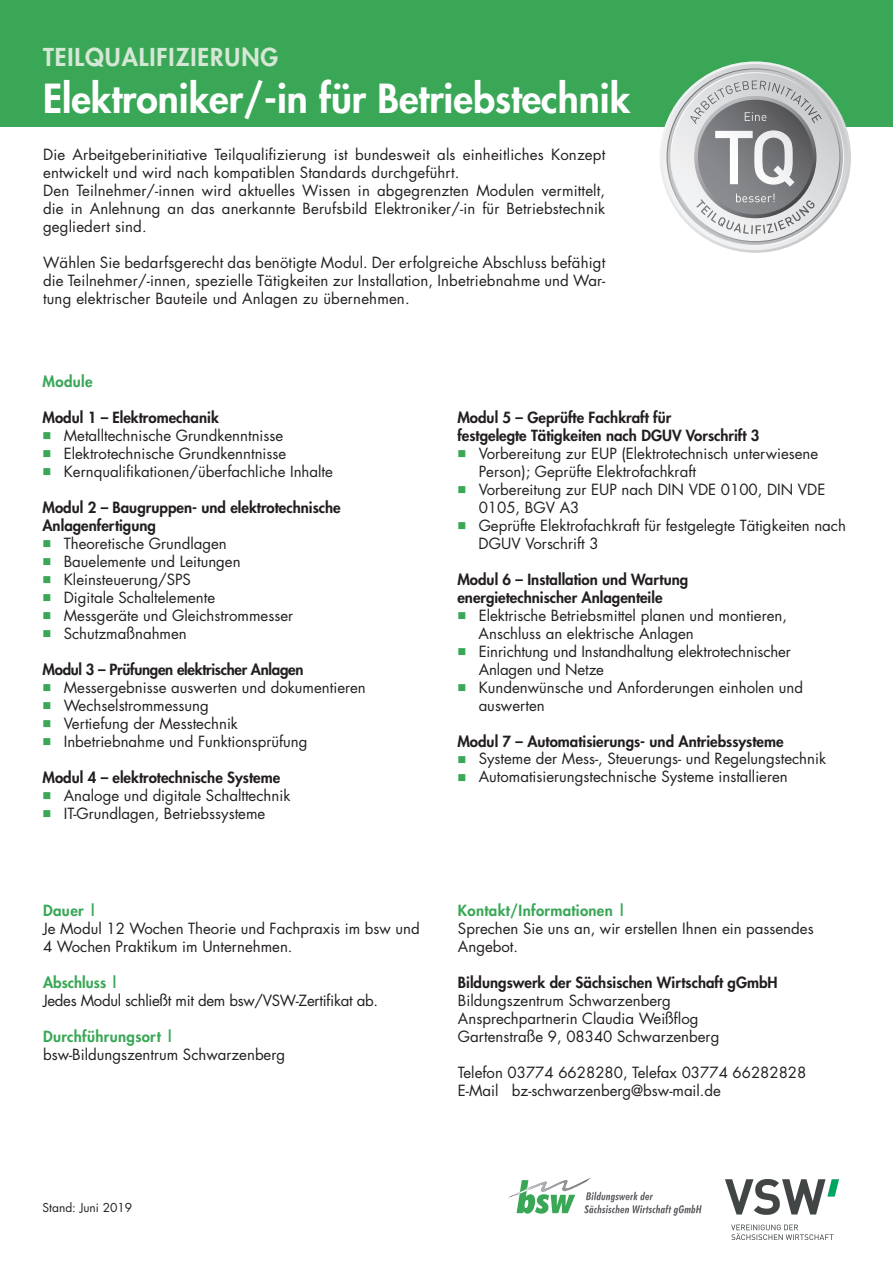
<style>
.page{position:relative;width:893px;height:1263px;background:#fff}
.page>*{position:absolute;margin:0;border:0;box-sizing:border-box;transform-origin:0 0}
.t1{font:800 39px "Futura LT";color:#fff}
.t2{font:800 24px "Futura LT";letter-spacing:.04em;color:#d5e7d5}
.t3{font:15px/18px "Futura LT";color:#231f20}
.t4{font:800 15px/18px "Futura LT";color:#231f20}
.t5{font:800 15px "Futura LT";letter-spacing:.02em;color:#3aa757}
.t6{font:15px "Futura LT";letter-spacing:-.02em;color:#231f20}
.t7{font:800 15px "Futura LT";letter-spacing:-.02em;color:#231f20}
.t8{font:800 15px "Futura LT";color:#3aa757}
.t9{font:12px "Futura LT";color:#231f20}
.s1{color:#3aa757}
</style>
<div class="page">
<div style="left:0;top:0;width:893px;height:126px;background:#3aa757"></div>
<svg style="left:660px;top:61px;width:191px;height:192px"></svg>
<svg style="left:662px;top:64px;width:186px;height:186px"></svg>
<svg style="left:668px;top:69px;width:175px;height:176px;background:#bcbdc0"></svg>
<svg style="left:671px;top:73px;width:168px;height:168px"></svg>
<svg style="left:690px;top:80px;width:132px;height:154px;background:#a9abac"></svg>
<svg style="left:508px;top:1177px;width:194px;height:39px"></svg>
<img style="left:726px;top:1180px;width:112px;height:60px">
<p class="t2" style="left:43px;top:41px;width:237px">TEILQUALIFIZIERUNG</p>
<p class="t1" style="left:43px;top:72px;width:589px">Elektroniker/-in für Betriebstechnik</p>
<p class="t3" style="left:43px;top:146px;width:564px">Die Arbeitgeberinitiative Teilqualifizierung ist bundesweit als einheitliches Konzept entwickelt und wird nach kompatiblen Standards durchgeführt.</p>
<p class="t3" style="left:43px;top:182px;width:564px;text-align:justify">Den Teilnehmer/-innen wird aktuelles Wissen in abgegrenzten Modulen vermittelt, die in Anlehnung an das anerkannte Berufsbild Elektroniker/-in für Betriebstechnik gegliedert sind.</p>
<p class="t3" style="left:43px;top:254px;width:564px;text-align:justify">Wählen Sie bedarfsgerecht das benötigte Modul. Der erfolgreiche Abschluss befähigt die Teilnehmer/-innen, spezielle Tätigkeiten zur Installation, Inbetriebnahme und War&shy;tung elektrischer Bauteile und Anlagen zu übernehmen.</p>
<p class="t5" style="left:43px;top:372px;width:52px">Module</p>
<p class="t4" style="left:43px;top:408px;width:178px">Modul 1 – Elektromechanik</p>
<p class="t3" style="left:43px;top:427px;width:242px"><span class="s1">■</span> Metalltechnische Grundkenntnisse</p>
<p class="t3" style="left:43px;top:445px;width:245px"><span class="s1">■</span> Elektrotechnische Grundkenntnisse</p>
<p class="t3" style="left:43px;top:463px;width:292px"><span class="s1">■</span> Kernqualifikationen/überfachliche Inhalte</p>
<p class="t4" style="left:43px;top:498px;width:300px">Modul 2 – Baugruppen- und elektrotechnische</p>
<p class="t4" style="left:43px;top:516px;width:115px">Anlagenfertigung</p>
<p class="t3" style="left:43px;top:535px;width:186px"><span class="s1">■</span> Theoretische Grundlagen</p>
<p class="t3" style="left:43px;top:553px;width:200px"><span class="s1">■</span> Bauelemente und Leitungen</p>
<p class="t3" style="left:43px;top:571px;width:150px"><span class="s1">■</span> Kleinsteuerung/SPS</p>
<p class="t3" style="left:43px;top:589px;width:174px"><span class="s1">■</span> Digitale Schaltelemente</p>
<p class="t3" style="left:43px;top:607px;width:252px"><span class="s1">■</span> Messgeräte und Gleichstrommesser</p>
<p class="t3" style="left:43px;top:625px;width:146px"><span class="s1">■</span> Schutzmaßnahmen</p>
<p class="t7" style="left:43px;top:660px;width:262px">Modul 3 – Prüfungen elektrischer Anlagen</p>
<p class="t3" style="left:43px;top:679px;width:325px"><span class="s1">■</span> Messergebnisse auswerten und dokumentieren</p>
<p class="t3" style="left:43px;top:697px;width:168px"><span class="s1">■</span> Wechselstrommessung</p>
<p class="t3" style="left:43px;top:715px;width:197px"><span class="s1">■</span> Vertiefung der Messtechnik</p>
<p class="t3" style="left:43px;top:733px;width:266px"><span class="s1">■</span> Inbetriebnahme und Funktionsprüfung</p>
<p class="t4" style="left:43px;top:768px;width:239px">Modul 4 – elektrotechnische Systeme</p>
<p class="t3" style="left:43px;top:787px;width:249px"><span class="s1">■</span> Analoge und digitale Schalttechnik</p>
<p class="t3" style="left:43px;top:805px;width:224px"><span class="s1">■</span> IT-Grundlagen, Betriebssysteme</p>
<p class="t5" style="left:43px;top:900px;width:55px">Dauer |</p>
<p class="t3" style="left:43px;top:919px;width:378px">Je Modul 12 Wochen Theorie und Fachpraxis im bsw und</p>
<p class="t3" style="left:43px;top:937px;width:251px">4 Wochen Praktikum im Unternehmen.</p>
<p class="t8" style="left:43px;top:972px;width:77px">Abschluss |</p>
<p class="t6" style="left:43px;top:990px;width:336px">Jedes Modul schließt mit dem bsw/VSW-Zertifikat ab.</p>
<p class="t5" style="left:43px;top:1026px;width:132px">Durchführungsort |</p>
<p class="t3" style="left:43px;top:1045px;width:244px">bsw-Bildungszentrum Schwarzenberg</p>
<p class="t4" style="left:457px;top:408px;width:304px">Modul 5 – Geprüfte Fachkraft für<br>festgelegte Tätigkeiten nach DGUV Vorschrift 3</p>
<p class="t3" style="left:479px;top:445px;width:341px;text-indent:-21px"><span class="s1">■</span> Vorbereitung zur EUP (Elektrotechnisch unterwiesene<br>Person); Geprüfte Elektrofachkraft</p>
<p class="t3" style="left:479px;top:481px;width:348px;text-indent:-21px"><span class="s1">■</span> Vorbereitung zur EUP nach DIN VDE 0100, DIN VDE<br>0105, BGV A3</p>
<p class="t3" style="left:457px;top:517px;width:390px"><span class="s1">■</span> Geprüfte Elektrofachkraft für festgelegte Tätigkeiten nach</p>
<p class="t3" style="left:479px;top:535px;width:121px">DGUV Vorschrift 3</p>
<p class="t4" style="left:457px;top:570px;width:232px">Modul 6 – Installation und Wartung</p>
<p class="t4" style="left:457px;top:588px;width:207px">energietechnischer Anlagenteile</p>
<p class="t3" style="left:457px;top:607px;width:331px"><span class="s1">■</span> Elektrische Betriebsmittel planen und montieren,</p>
<p class="t3" style="left:479px;top:625px;width:217px">Anschluss an elektrische Anlagen</p>
<p class="t3" style="left:479px;top:643px;width:314px;text-indent:-21px"><span class="s1">■</span> Einrichtung und Instandhaltung elektrotechnischer<br>Anlagen und Netze</p>
<p class="t3" style="left:479px;top:679px;width:326px;text-indent:-21px"><span class="s1">■</span> Kundenwünsche und Anforderungen einholen und auswerten</p>
<p class="t4" style="left:457px;top:732px;width:328px">Modul 7 – Automatisierungs- und Antriebssysteme</p>
<p class="t3" style="left:457px;top:749px;width:370px"><span class="s1">■</span> Systeme der Mess-, Steuerungs- und Regelungstechnik</p>
<p class="t3" style="left:457px;top:767px;width:332px"><span class="s1">■</span> Automatisierungstechnische Systeme installieren</p>
<p class="t5" style="left:458px;top:900px;width:169px">Kontakt/Informationen |</p>
<p class="t3" style="left:458px;top:919px;width:357px">Sprechen Sie uns an, wir erstellen Ihnen ein passendes<br>Angebot.</p>
<p class="t4" style="left:458px;top:973px;width:321px">Bildungswerk der Sächsischen Wirtschaft gGmbH</p>
<p class="t3" style="left:458px;top:991px;width:214px">Bildungszentrum Schwarzenberg</p>
<p class="t3" style="left:458px;top:1009px;width:242px">Ansprechpartnerin Claudia Weißflog</p>
<p class="t3" style="left:458px;top:1027px;width:263px">Gartenstraße 9, 08340 Schwarzenberg</p>
<p class="t3" style="left:458px;top:1063px;width:350px">Telefon 03774 6628280, Telefax 03774 66282828</p>
<p class="t3" style="left:458px;top:1081px;width:265px">E-Mail bz-schwarzenberg@bsw-mail.de</p>
<p class="t9" style="left:43px;top:1200px;width:91px">Stand: Juni 2019</p>
</div>
